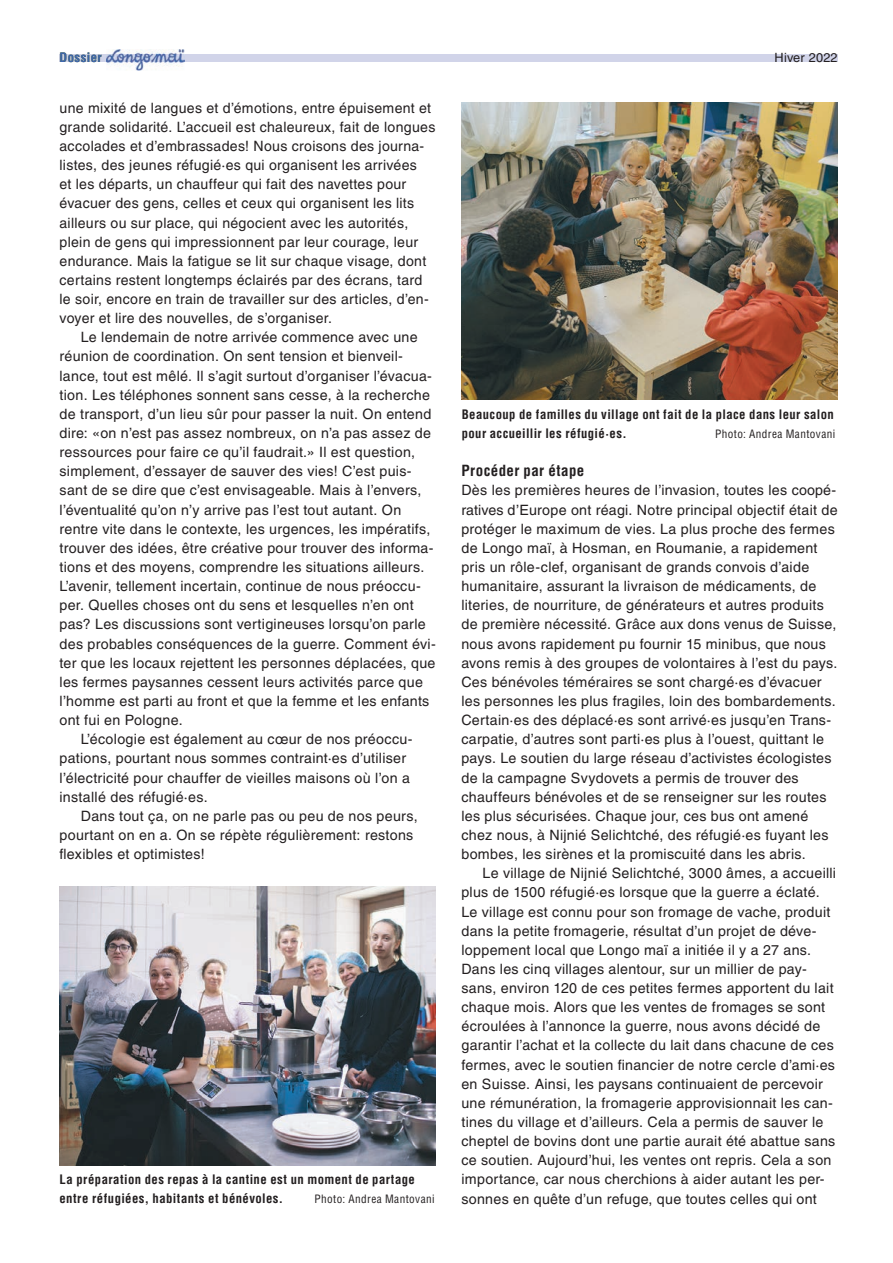
<style>
.page{position:relative;width:893px;height:1263px;background:#fff}
.page>*{position:absolute;margin:0;border:0;box-sizing:border-box;transform-origin:0 0}
.t1{font:700 condensed 15px "Helvetica LT Std";letter-spacing:.025em;color:#231f20}
.t2{font:14.25px/19.2px "Helvetica LT Std";letter-spacing:.02em;color:#231f20}
.t3{font:700 condensed 12.75px/19.2px "Helvetica LT Std";letter-spacing:.03em;color:#231f20}
.t4{font:12.75px "Helvetica LT Std";letter-spacing:.015em;color:#231f20}
.t5{font:700 condensed 12.75px "Helvetica LT Std";letter-spacing:.03em;color:#3f66b1}
.t6{font:condensed 11.25px "Helvetica LT Std";letter-spacing:.035em;color:#231f20}
</style>
<div class="page">
<div style="left:60px;top:54px;width:778px;height:8px;background:#d1d4e9"></div>
<img style="left:461px;top:102px;width:377px;height:298px">
<img style="left:106px;top:49px;width:78px;height:21px">
<img style="left:106px;top:54px;width:78px;height:8px">
<img style="left:60px;top:887px;width:376px;height:278px">
<p class="t5" style="left:60px;top:49px;width:44px">Dossier</p>
<p class="t2" style="left:60px;top:98px;width:377px">une mixité de langues et d’émotions, entre épuisement et grande solidarité. L’accueil est chaleureux, fait de longues accolades et d’embrassades! Nous croisons des journa&shy;listes, des jeunes réfugié·es qui organisent les arrivées<br>et les départs, un chauffeur qui fait des navettes pour évacuer des gens, celles et ceux qui organisent les lits ailleurs ou sur place, qui négocient avec les autorités, plein de gens qui impressionnent par leur courage, leur endurance. Mais la fatigue se lit sur chaque visage, dont certains restent longtemps éclairés par des écrans, tard le soir, encore en train de travailler sur des articles, d’en&shy;voyer et lire des nouvelles, de s’organiser.</p>
<p class="t2" style="left:81px;top:328px;width:338px">Le lendemain de notre arrivée commence avec une</p>
<p class="t2" style="left:60px;top:347px;width:345px">réunion de coordination. On sent tension et bienveil-</p>
<p class="t2" style="left:60px;top:366px;width:374px">lance, tout est mêlé. Il s’agit surtout d’organiser l’évacua-</p>
<p class="t2" style="left:60px;top:385px;width:372px">tion. Les téléphones sonnent sans cesse, à la recherche</p>
<p class="t2" style="left:60px;top:404px;width:373px">de transport, d’un lieu sûr pour passer la nuit. On entend</p>
<p class="t2" style="left:60px;top:423px;width:373px">dire: «on n’est pas assez nombreux, on n’a pas assez de</p>
<p class="t2" style="left:60px;top:442px;width:357px">ressources pour faire ce qu’il faudrait.» Il est question,</p>
<p class="t2" style="left:60px;top:462px;width:354px">simplement, d’essayer de sauver des vies! C’est puis-</p>
<p class="t2" style="left:60px;top:481px;width:364px">sant de se dire que c’est envisageable. Mais à l’envers,</p>
<p class="t2" style="left:60px;top:500px;width:343px">l’éventualité qu’on n’y arrive pas l’est tout autant. On</p>
<p class="t2" style="left:60px;top:519px;width:372px">rentre vite dans le contexte, les urgences, les impératifs,</p>
<p class="t2" style="left:60px;top:538px;width:375px">trouver des idées, être créative pour trouver des informa-</p>
<p class="t2" style="left:60px;top:557px;width:366px">tions et des moyens, comprendre les situations ailleurs.</p>
<p class="t2" style="left:60px;top:576px;width:363px">L’avenir, tellement incertain, continue de nous préoccu-</p>
<p class="t2" style="left:60px;top:596px;width:356px">per. Quelles choses ont du sens et lesquelles n’en ont</p>
<p class="t2" style="left:60px;top:615px;width:368px">pas? Les discussions sont vertigineuses lorsqu’on parle</p>
<p class="t2" style="left:60px;top:634px;width:378px">des probables conséquences de la guerre. Comment évi-</p>
<p class="t2" style="left:60px;top:653px;width:377px">ter que les locaux rejettent les personnes déplacées, que</p>
<p class="t2" style="left:60px;top:672px;width:365px">les fermes paysannes cessent leurs activités parce que</p>
<p class="t2" style="left:60px;top:691px;width:371px">l’homme est parti au front et que la femme et les enfants</p>
<p class="t2" style="left:60px;top:710px;width:125px">ont fui en Pologne.</p>
<p class="t2" style="left:81px;top:730px;width:333px">L’écologie est également au cœur de nos préoccu-</p>
<p class="t2" style="left:60px;top:749px;width:348px">pations, pourtant nous sommes contraint·es d’utiliser</p>
<p class="t2" style="left:60px;top:768px;width:352px">l’électricité pour chauffer de vieilles maisons où l’on a</p>
<p class="t2" style="left:60px;top:787px;width:150px">installé des réfugié·es.</p>
<p class="t2" style="left:81px;top:806px;width:338px">Dans tout ça, on ne parle pas ou peu de nos peurs,</p>
<p class="t2" style="left:60px;top:825px;width:355px">pourtant on en a. On se répète régulièrement: restons</p>
<p class="t2" style="left:67px;top:844px;width:139px">exibles et optimistes!</p>
<p class="t3" style="left:60px;top:1170px;width:357px">La préparation des repas à la cantine est un moment de partage entre réfugiées, habitants et bénévoles.</p>
<p class="t6" style="left:314px;top:1192px;width:122px">Photo: Andrea Mantovani</p>
<p class="t4" style="left:775px;top:50px;width:65px">Hiver 2022</p>
<p class="t3" style="left:462px;top:404px;width:374px">Beaucoup de familles du village ont fait de la place dans leur salon pour accueillir les réfugié·es.</p>
<p class="t6" style="left:715px;top:427px;width:122px">Photo: Andrea Mantovani</p>
<p class="t1" style="left:461px;top:461px;width:125px">Procéder par étape</p>
<p class="t2" style="left:461px;top:481px;width:378px">Dès les premières heures de l’invasion, toutes les coopé&shy;ratives d’Europe ont réagi. Notre principal objectif était de protéger le maximum de vies. La plus proche des fermes de Longo maï, à Hosman, en Roumanie, a rapidement pris un rôle-clef, organisant de grands convois d’aide humanitaire, assurant la livraison de médicaments, de literies, de nourriture, de générateurs et autres produits de première nécessité. Grâce aux dons venus de Suisse, nous avons rapidement pu fournir 15 minibus, que nous avons remis à des groupes de volontaires à l’est du pays.<br>Ces bénévoles téméraires se sont chargé·es d’évacuer les personnes les plus fragiles, loin des bombardements.<br>Certain·es des déplacé·es sont arrivé·es jusqu’en Trans&shy;carpatie, d’autres sont parti·es plus à l’ouest, quittant le pays. Le soutien du large réseau d’activistes écologistes de la campagne Svydovets a permis de trouver des chauffeurs bénévoles et de se renseigner sur les routes les plus sécurisées. Chaque jour, ces bus ont amené chez nous, à Nijnié Selichtché, des réfugié·es fuyant les bombes, les sirènes et la promiscuité dans les abris.</p>
<p class="t2" style="left:461px;top:863px;width:376px;text-indent:21px">Le village de Nijnié Selichtché, 3000 âmes, a accueilli plus de 1500 réfugié·es lorsque que la guerre a éclaté.<br>Le village est connu pour son fromage de vache, produit dans la petite fromagerie, résultat d’un projet de déve&shy;loppement local que Longo maï a initiée il y a 27 ans.<br>Dans les cinq villages alentour, sur un millier de pay&shy;sans, environ 120 de ces petites fermes apportent du lait chaque mois. Alors que les ventes de fromages se sont écroulées à l’annonce la guerre, nous avons décidé de garantir l’achat et la collecte du lait dans chacune de ces fermes, avec le soutien nancier de notre cercle d’ami·es en Suisse. Ainsi, les paysans continuaient de percevoir une rémunération, la fromagerie approvisionnait les can&shy;tines du village et d’ailleurs. Cela a permis de sauver le cheptel de bovins dont une partie aurait été abattue sans ce soutien. Aujourd’hui, les ventes ont repris. Cela a son importance, car nous cherchions à aider autant les per&shy;sonnes en quête d’un refuge, que toutes celles qui ont</p>
</div>
